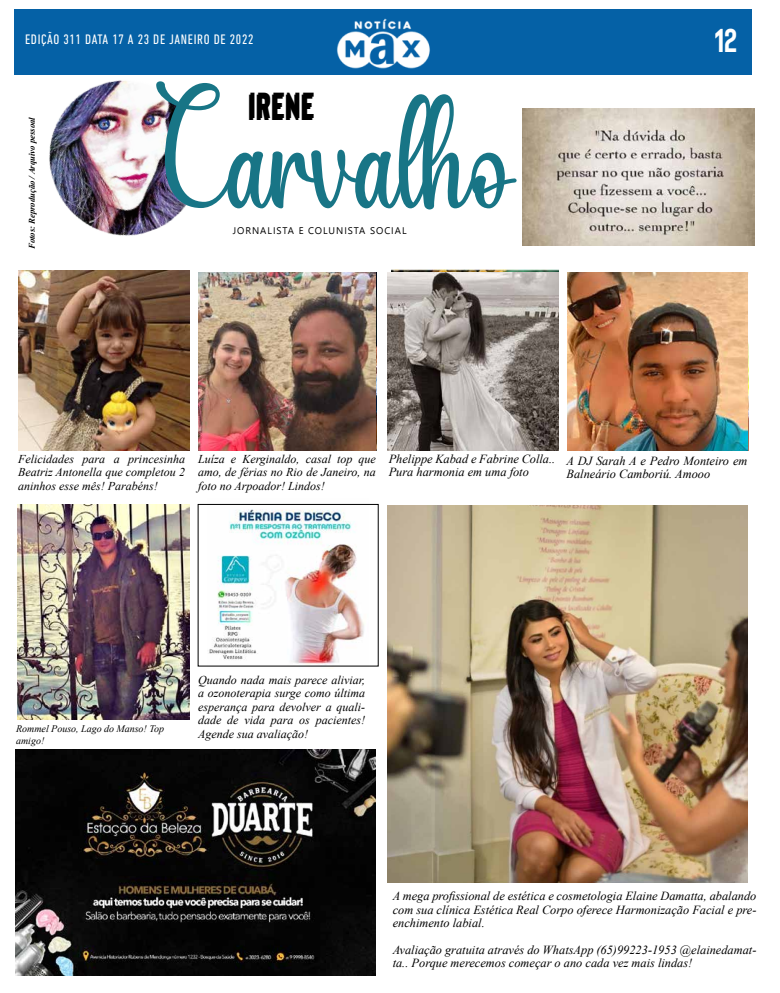
<style>
.page{position:relative;width:780px;height:993px;background:#fff}
.page>*{position:absolute;margin:0;border:0;box-sizing:border-box;transform-origin:0 0}
.t1{font:114.2px "Honeybears";color:#187586}
.t2{font:700 36.1px "Bison";letter-spacing:.025em;color:#000}
.t3{font:700 33px "Bison";color:#fff}
.t4{font:condensed 14px "DIN Next LT Pro";letter-spacing:.05em;color:#fff}
.t5{font:italic 12.4px/13.4px "Times New Roman";color:#000}
.t6{font:italic 12px/13.4px "Times New Roman";color:#000;text-align:justify}
.t7{font:italic 10px/12px "Times New Roman";color:#000}
.t8{font:italic 700 8.6px "Times New Roman";color:#000}
</style>
<div class="page">
<img style="left:388px;top:505px;width:359px;height:377px">
<img style="left:18px;top:270px;width:171px;height:180px">
<img style="left:49px;top:80px;width:141px;height:156px">
<img style="left:15px;top:749px;width:361px;height:226px">
<div style="left:14px;top:9px;width:737px;height:66px;background:#0561a6"></div>
<img style="left:337px;top:18px;width:93px;height:51px">
<img style="left:198px;top:272px;width:178px;height:178px">
<img style="left:388px;top:272px;width:170px;height:178px">
<img style="left:567px;top:272px;width:180px;height:178px">
<img style="left:18px;top:504px;width:171px;height:215px">
<img style="left:207px;top:509px;width:161px;height:158px">
<img style="left:522px;top:108px;width:232px;height:137px">
<p class="t4" style="left:25px;top:32px;width:230px">EDIÇÃO 311 DATA 17 A 23 DE JANEIRO DE 2022</p>
<p class="t8" style="left:26px;top:249px;width:134px;rotate:-90deg">Fotos: Reprodução /Arquivo pessoal</p>
<h1 class="t1" style="left:150px;top:100px;width:364px">Carvalho</h1>
<h2 class="t2" style="left:248px;top:87px;width:67px">IRENE</h2>
<h3 class="t3" style="left:714px;top:23px;width:24px">12</h3>
<p class="t6" style="left:18px;top:451px;width:168px">Felicidades para a princesinha Beatriz Antonella que completou 2 aninhos esse mês! Parabéns!</p>
<p class="t6" style="left:198px;top:451px;width:179px">Luíza e Kerginaldo, casal top que amo, de férias no Rio de Janeiro, na foto no Arpoador! Lindos!</p>
<p class="t5" style="left:388px;top:451px;width:168px">Phelippe Kabad e Fabrine Colla..<br>Pura harmonia em uma foto</p>
<p class="t5" style="left:566px;top:453px;width:182px">A DJ Sarah A e Pedro Monteiro em<br>Balneário Camboriú. Amooo</p>
<p class="t7" style="left:16px;top:722px;width:149px">Rommel Pouso, Lago do Manso! Top amigo!</p>
<p class="t6" style="left:198px;top:672px;width:168px">Quando nada mais parece aliviar, a ozonoterapia surge como última esperança para devolver a quali&shy;dade de vida para os pacientes!<br>Agende sua avaliação!</p>
<p class="t5" style="left:392px;top:888px;width:365px;text-align:justify">A mega profissional de estética e cosmetologia Elaine Damatta, abalando com sua clínica Estética Real Corpo oferece Harmonização Facial e pre&shy;enchimento labial.</p>
<p class="t5" style="left:392px;top:942px;width:365px">Avaliação gratuita através do WhatsApp (65)99223-1953 @elainedamat&shy;ta.. Porque merecemos começar o ano cada vez mais lindas!</p>
</div>
